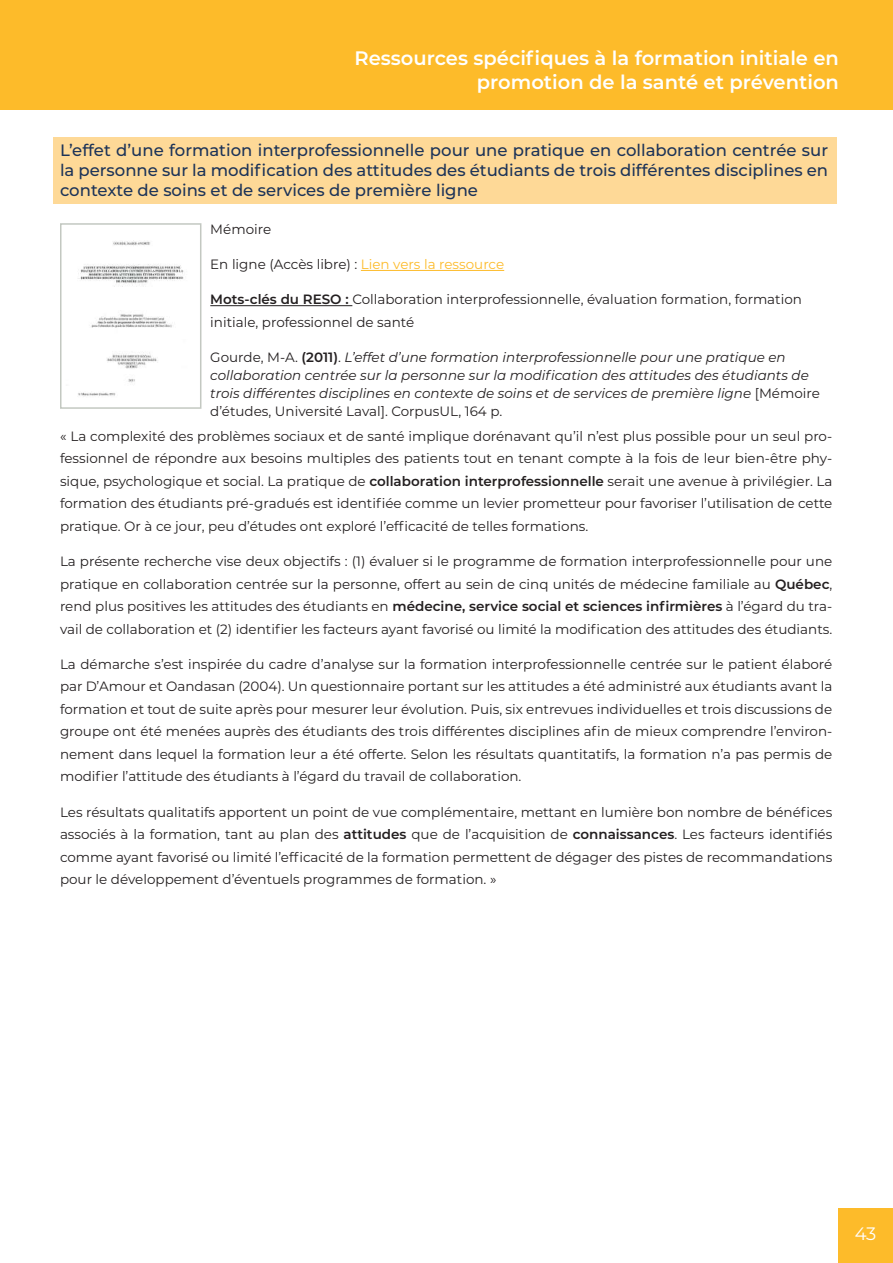
<style>
.page{position:relative;width:893px;height:1263px;background:#fff}
.page>*{position:absolute;margin:0;border:0;box-sizing:border-box;transform-origin:0 0}
.t1{font:600 19.5px/23.4px "Montserrat";color:#fff;text-align:right}
.t2{font:18px "Montserrat";color:#fff}
.t3{font:500 16.5px/19.8px "Montserrat";color:#1c3358;text-align:justify}
.t4{font:13.5px/22.5px "Montserrat";color:#231f20;text-align:justify}
.t5{font:italic 13.5px/18px "Montserrat";color:#231f20}
.s1{color:#fdbb2a}
.s2{font-weight:600}
.s3{font-style:normal}
.s4{font-weight:600;font-style:normal}
</style>
<div class="page">
<div style="left:0;top:0;width:893px;height:110px;background:#fdbb2a"></div>
<div style="left:839px;top:1209px;width:54px;height:54px;background:#fdbb2a"></div>
<div style="left:54px;top:137px;width:783px;height:66px;background:#fed997"></div>
<img style="left:78px;top:240px;width:106px;height:157px">
<div style="left:60px;top:223px;width:141px;height:186px;border:2px solid #c3c8c1"></div>
<hr style="left:361px;top:270px;width:143px;height:1px;background:#fdbb2a">
<hr style="left:210px;top:305px;width:142px;height:1px;background:#231f20">
<h1 class="t1" style="left:354px;top:46px;width:486px">Ressources spécifiques à la formation initiale en promotion de la santé et prévention</h1>
<p class="t3" style="left:60px;top:140px;width:770px">L’effet d’une formation interprofessionnelle pour une pratique en collaboration centrée sur la personne sur la modification des attitudes des étudiants de trois différentes disciplines en contexte de soins et de services de première ligne</p>
<p class="t4" style="left:210px;top:217px;width:62px">Mémoire</p>
<p class="t4" style="left:210px;top:253px;width:295px">En ligne (Accès libre) : <span class="s1">Lien vers la ressource</span></p>
<p class="t4" style="left:210px;top:288px;width:593px"><span class="s2">Mots-clés du RESO :</span> Collaboration interprofessionnelle, évaluation formation, formation initiale, professionnel de santé</p>
<p class="t5" style="left:210px;top:348px;width:611px"><span class="s3">Gourde, M-A.</span> <span class="s4">(2011)</span><span class="s3">.</span> L’effet d’une formation interprofessionnelle pour une pratique en collaboration centrée sur la personne sur la modification des attitudes des étudiants de trois différentes disciplines en contexte de soins et de services de première ligne <span class="s3">[Mémoire d’études, Université Laval]. CorpusUL, 164 p.</span></p>
<p class="t4" style="left:60px;top:424px;width:774px">« La complexité des problèmes sociaux et de santé implique dorénavant qu’il n’est plus possible pour un seul pro&shy;fessionnel de répondre aux besoins multiples des patients tout en tenant compte à la fois de leur bien-être phy&shy;sique, psychologique et social. La pratique de <span class="s2">collaboration interprofessionnelle</span> serait une avenue à privilégier. La formation des étudiants pré-gradués est identifiée comme un levier prometteur pour favoriser l’utilisation de cette pratique. Or à ce jour, peu d’études ont exploré l’efficacité de telles formations.</p>
<p class="t4" style="left:60px;top:550px;width:774px">La présente recherche vise deux objectifs : (1) évaluer si le programme de formation interprofessionnelle pour une pratique en collaboration centrée sur la personne, offert au sein de cinq unités de médecine familiale au <span class="s2">Québec</span>, rend plus positives les attitudes des étudiants en <span class="s2">médecine, service social et sciences infirmières</span> à l’égard du tra&shy;vail de collaboration et (2) identifier les facteurs ayant favorisé ou limité la modification des attitudes des étudiants.</p>
<p class="t4" style="left:60px;top:652px;width:774px">La démarche s’est inspirée du cadre d’analyse sur la formation interprofessionnelle centrée sur le patient élaboré par D’Amour et Oandasan (2004). Un questionnaire portant sur les attitudes a été administré aux étudiants avant la formation et tout de suite après pour mesurer leur évolution. Puis, six entrevues individuelles et trois discussions de groupe ont été menées auprès des étudiants des trois différentes disciplines afin de mieux comprendre l’environ&shy;nement dans lequel la formation leur a été offerte. Selon les résultats quantitatifs, la formation n’a pas permis de modifier l’attitude des étudiants à l’égard du travail de collaboration.</p>
<p class="t4" style="left:60px;top:800px;width:774px">Les résultats qualitatifs apportent un point de vue complémentaire, mettant en lumière bon nombre de bénéfices associés à la formation, tant au plan des <span class="s2">attitudes</span> que de l’acquisition de <span class="s2">connaissances</span>. Les facteurs identifiés comme ayant favorisé ou limité l’efficacité de la formation permettent de dégager des pistes de recommandations pour le développement d’éventuels programmes de formation. »</p>
<h2 class="t2" style="left:855px;top:1221px;width:23px">43</h2>
</div>
